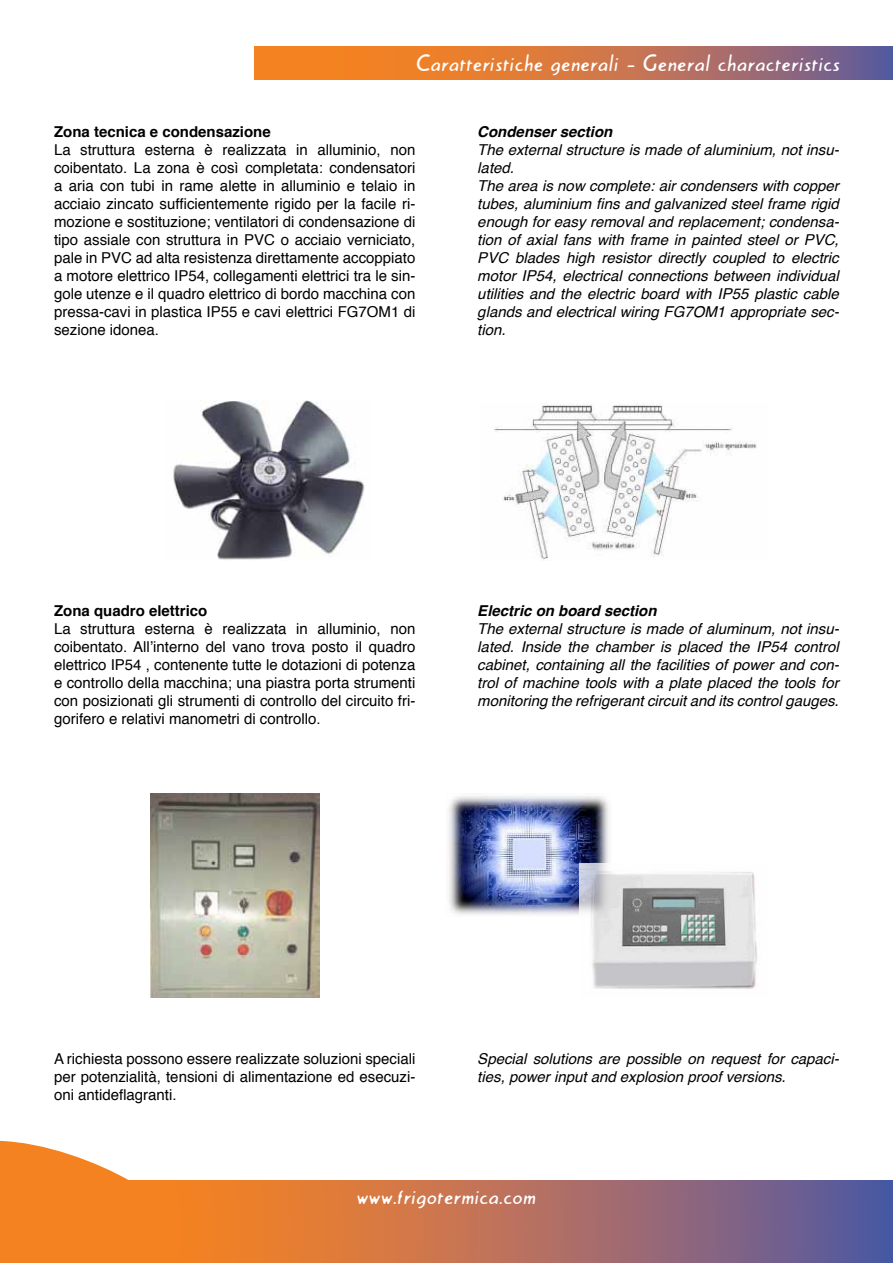
<style>
.page{position:relative;width:893px;height:1263px;background:#fff}
.page>*{position:absolute;margin:0;border:0;box-sizing:border-box;transform-origin:0 0}
.t1{font:21px "Creamregular";color:#fff}
.t2{font:15px/18px "Helvetica";color:#000;text-align:justify}
.t3{font:italic 15px/18px "Helvetica";color:#000}
.t4{font:700 15px "Helvetica";color:#000}
.t5{font:italic 700 15px "Helvetica";color:#000}
</style>
<div class="page">
<svg style="left:0;top:1141px;width:129px;height:39px"></svg>
<svg style="left:0;top:1180px;width:893px;height:83px;background:#bc7253"></svg>
<svg style="left:254px;top:46px;width:639px;height:34px;background:#c5754c"></svg>
<img style="left:173px;top:401px;width:192px;height:159px">
<img style="left:150px;top:793px;width:169px;height:205px">
<img style="left:494px;top:404px;width:263px;height:156px">
<img style="left:446px;top:795px;width:163px;height:120px">
<img style="left:580px;top:863px;width:177px;height:126px">
<h1 class="t1" style="left:416px;top:50px;width:425px">Caratteristiche generali - General characteristics</h1>
<p class="t4" style="left:54px;top:119px;width:218px">Zona tecnica e condensazione</p>
<p class="t2" style="left:54px;top:141px;width:363px">La struttura esterna è realizzata in alluminio, non coibentato. La zona è così completata: condensatori a aria con tubi in rame alette in alluminio e telaio in acciaio zincato sufficientemente rigido per la facile ri&shy;mozione e sostituzione; ventilatori di condensazione di tipo assiale con struttura in PVC o acciaio verniciato, pale in PVC ad alta resistenza direttamente accoppiato a motore elettrico IP54, collegamenti elettrici tra le sin&shy;gole utenze e il quadro elettrico di bordo macchina con pressa-cavi in plastica IP55 e cavi elettrici FG7OM1 di sezione idonea.</p>
<p class="t5" style="left:477px;top:119px;width:137px">Condenser section</p>
<p class="t3" style="left:477px;top:141px;width:363px">The external structure is made of aluminium, not insu&shy;lated.<br>The area is now complete: air condensers with copper tubes, aluminium fins and galvanized steel frame rigid enough for easy removal and replacement; condensa&shy;tion of axial fans with frame in painted steel or PVC, PVC blades high resistor directly coupled to electric motor IP54, electrical connections between individual utilities and the electric board with IP55 plastic cable glands and electrical wiring FG7OM1 appropriate sec&shy;tion.</p>
<p class="t4" style="left:54px;top:599px;width:155px">Zona quadro elettrico</p>
<p class="t2" style="left:54px;top:620px;width:363px">La struttura esterna è realizzata in alluminio, non coibentato. All’interno del vano trova posto il quadro elettrico IP54 , contenente tutte le dotazioni di potenza e controllo della macchina; una piastra porta strumenti con posizionati gli strumenti di controllo del circuito fri&shy;gorifero e relativi manometri di controllo.</p>
<p class="t5" style="left:477px;top:599px;width:181px">Electric on board section</p>
<p class="t3" style="left:477px;top:620px;width:363px;text-align:justify">The external structure is made of aluminum, not insu&shy;lated. Inside the chamber is placed the IP54 control cabinet, containing all the facilities of power and con&shy;trol of machine tools with a plate placed the tools for monitoring the refrigerant circuit and its control gauges.</p>
<p class="t2" style="left:54px;top:1050px;width:363px">A richiesta possono essere realizzate soluzioni speciali per potenzialità, tensioni di alimentazione ed esecuzi&shy;oni antideflagranti.</p>
<p class="t3" style="left:477px;top:1050px;width:363px">Special solutions are possible on request for capaci&shy;ties, power input and explosion proof versions.</p>
<h1 class="t1" style="left:357px;top:1183px;width:181px">www.frigotermica.com</h1>
</div>
